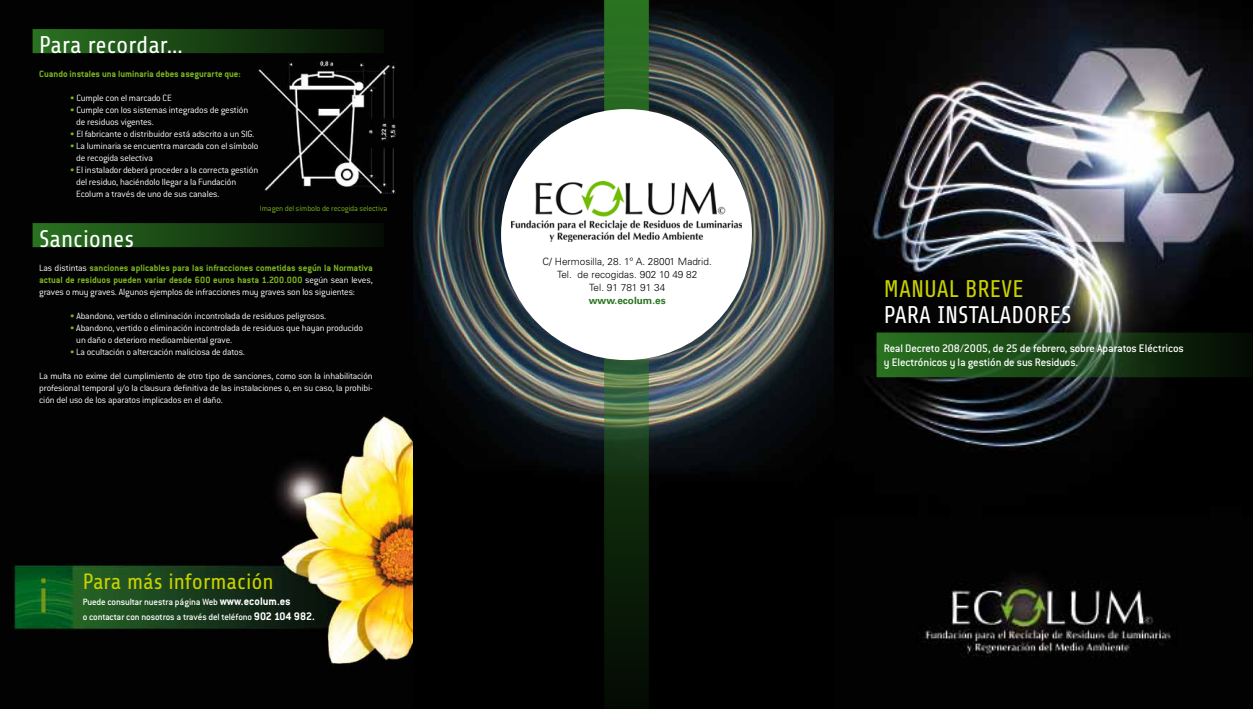
<style>
.page{position:relative;width:1253px;height:709px;background:#fff}
.page>*{position:absolute;margin:0;border:0;box-sizing:border-box;transform-origin:0 0}
.t1{font:24px "Share";color:#fff}
.t2{font:24px "Share";color:#c9d200}
.t3{font:22px "Share";color:#c9d200}
.t4{font:500 12px/14px "Conduit ITC";letter-spacing:-.01em;color:#fff}
.t5{font:300 10px/12px "Conduit ITC";letter-spacing:-.015em;color:#fff}
.t6{font:700 10px/12px "Conduit ITC";color:#7ab51d;text-align:justify}
.t7{font:500 10px/14.4px "Conduit ITC";letter-spacing:-.015em;color:#fff}
.t8{font:300 10px/13px "Univers LT Std";color:#000;text-align:center}
.t9{font:700 10px "Univers LT Std";color:#2a7321}
.t10{font:300 8.5px "Conduit ITC";letter-spacing:-.015em;color:#7ab51d}
.s1{color:#7ab51d}
.s2{font-weight:300;color:#fff}
.s3{font-weight:700;font-size:12px}
</style>
<div class="page">
<img style="left:0;top:0;width:414px;height:709px">
<div style="left:33px;top:29px;width:351px;height:24px;background:linear-gradient(to right,#297220,#050c04)"></div>
<div style="left:33px;top:223px;width:351px;height:24px;background:linear-gradient(to right,#297220,#050c04)"></div>
<img style="left:833px;top:0;width:420px;height:709px">
<svg style="left:876px;top:332px;width:377px;height:45px;background:#1c4318"></svg>
<img style="left:414px;top:0;width:419px;height:709px">
<svg style="left:604px;top:0;width:45px;height:709px;background:#1c3f19"></svg>
<div style="left:501px;top:109px;width:251px;height:251px;background:#fff;border-radius:50%"></div>
<img style="left:512px;top:181px;width:230px;height:61px">
<h1 class="t1" style="left:39px;top:31px;width:145px">Para recordar…</h1>
<p class="t6" style="left:39px;top:67px;width:203px">Cuando instales una luminaria debes asegurarte que:</p>
<p class="t5" style="left:70px;top:92px;width:103px"><span class="s1">•</span> Cumple con el marcado CE</p>
<p class="t5" style="left:76px;top:104px;width:174px;text-indent:-6px"><span class="s1">•</span> Cumple con los sistemas integrados de gestión de residuos vigentes.</p>
<p class="t5" style="left:70px;top:128px;width:186px"><span class="s1">•</span> El fabricante o distribuidor está adscrito a un SIG.</p>
<p class="t5" style="left:76px;top:140px;width:184px;text-indent:-6px"><span class="s1">•</span> La luminaria se encuentra marcada con el símbolo de recogida selectiva</p>
<p class="t5" style="left:76px;top:164px;width:184px;text-indent:-6px"><span class="s1">•</span> El instalador deberá proceder a la correcta gestión del residuo, haciéndolo llegar a la Fundación<br>Ecolum a través de uno de sus canales.</p>
<h1 class="t1" style="left:39px;top:225px;width:96px">Sanciones</h1>
<p class="t6" style="left:39px;top:261px;width:335px"><span class="s2">Las distintas</span> sanciones aplicables para las infracciones cometidas según la Normativa actual de residuos pueden variar desde 600 euros hasta 1.200.000 <span class="s2">según sean leves, graves o muy graves. Algunos ejemplos de infracciones muy graves son los siguientes:</span></p>
<p class="t5" style="left:70px;top:310px;width:258px"><span class="s1">•</span> Abandono, vertido o eliminación incontrolada de residuos peligrosos.</p>
<p class="t5" style="left:76px;top:322px;width:288px;text-indent:-6px"><span class="s1">•</span> Abandono, vertido o eliminación incontrolada de residuos que hayan producido un daño o deterioro medioambiental grave.</p>
<p class="t5" style="left:70px;top:346px;width:176px"><span class="s1">•</span> La ocultación o altercación maliciosa de datos.</p>
<p class="t5" style="left:39px;top:370px;width:335px;text-align:justify">La multa no exime del cumplimiento de otro tipo de sanciones, como son la inhabilitación profesional temporal y/o la clausura definitiva de las instalaciones o, en su caso, la prohibi&shy;ción del uso de los aparatos implicados en el daño.</p>
<p class="t10" style="left:260px;top:204px;width:129px">Imagen del símbolo de recogida selectiva</p>
<h2 class="t3" style="left:83px;top:569px;width:193px">Para más información</h2>
<p class="t7" style="left:83px;top:595px;width:234px">Puede consultar nuestra página Web <span class="s3">www.ecolum.es<br></span>o contactar con nosotros a través del teléfono <span class="s3">902 104 982.</span></p>
<p class="t8" style="left:543px;top:255px;width:171px">C/ Hermosilla, 28. 1º A. 28001 Madrid.<br>Tel. de recogidas. 902 10 49 82<br>Tel. 91 781 91 34</p>
<p class="t9" style="left:589px;top:295px;width:78px">www.ecolum.es</p>
<h1 class="t2" style="left:884px;top:276px;width:141px">MANUAL BREVE</h1>
<h1 class="t1" style="left:884px;top:302px;width:189px">PARA INSTALADORES</h1>
<p class="t4" style="left:884px;top:341px;width:301px">Real Decreto 208/2005, de 25 de febrero, sobre Aparatos Eléctricos y Electrónicos y la gestión de sus Residuos.</p>
</div>
